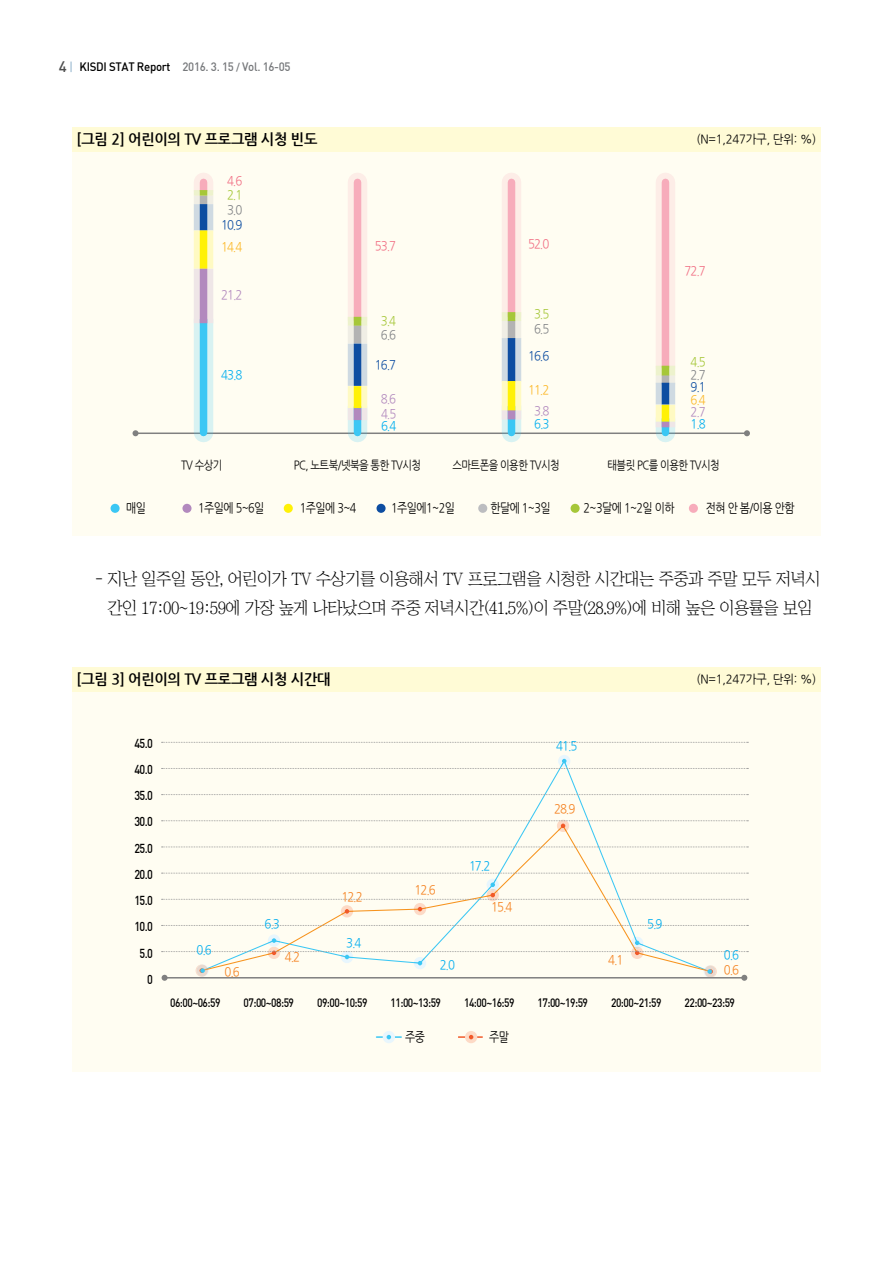
<style>
.page{position:relative;width:893px;height:1263px;background:#fff}
.page>*{position:absolute;margin:0;border:0;box-sizing:border-box;transform-origin:0 0}
._2{font:17.25px/28.5px "Chosunilbo NM";letter-spacing:-.03em;color:#000;text-align:center}
.t1{font:700 15px "Nanum Gothic";letter-spacing:-.02em;color:#000;scale:.95 1}
.표{font:12.75px "Nanum Gothic";letter-spacing:-.05em;color:#000;scale:.85 1}
.표-2{font:12.75px "Nanum Gothic";color:#00aeef;scale:.9 1}
.표-3{font:12.75px "Dinmed";letter-spacing:-.05em;color:#000;scale:.85 1}
.표-4{font:12.75px "Nanum Gothic";letter-spacing:-.09em;color:#f58220;scale:.9 1}
.표-5{font:12.75px "Nanum Gothic";color:#b289be;scale:.9 1}
.표-6{font:12.75px "Nanum Gothic";color:#f17085;scale:.9 1}
.표-7{font:12.75px "Nanum Gothic";color:#0d4da1;scale:.9 1}
.표-8{font:12.75px "Nanum Gothic";color:#a6c739;scale:.9 1}
.표-9{font:12.75px "Nanum Gothic";color:#808285;scale:.9 1}
.표-10{font:12.75px "Nanum Gothic";color:#fcb828;scale:.9 1}
.표-11{font:12px "Dinmed";letter-spacing:-.05em;color:#000;scale:.85 1}
.표-12{font:12px "Nanum Gothic";letter-spacing:-.05em;color:#000;scale:.85 1}
.t2{font:12px "Dinmed";letter-spacing:-.025em;color:#76787b;scale:.95 1}
.표-13{font:12px "Nanum Gothic";letter-spacing:-.05em;color:#000;scale:.95 1}
.s1{font-size:15px;color:#4d4d4d}
.s2{font-family:"YDVY Mj O24";font-size:10.5px;color:#23689a}
.s3{color:#000}
.s4{font-size:10.5px}
</style>
<div class="page">
<div style="left:72px;top:151px;width:749px;height:385px;background:#fffdf2"></div>
<hr style="left:136px;top:432px;width:611px;height:2px;background:#808080">
<svg style="left:133px;top:430px;width:6px;height:6px"></svg>
<svg style="left:744px;top:430px;width:6px;height:6px"></svg>
<div style="left:111px;top:504px;width:9px;height:9px;background:#3bc7f4;border-radius:50%"></div>
<div style="left:182px;top:504px;width:10px;height:9px;background:#b289be;border-radius:50%"></div>
<div style="left:284px;top:504px;width:9px;height:9px;background:#fff106;border-radius:50%"></div>
<div style="left:376px;top:504px;width:10px;height:9px;background:#0d4da1;border-radius:50%"></div>
<div style="left:478px;top:504px;width:9px;height:9px;background:#bcbdc0;border-radius:50%"></div>
<div style="left:571px;top:504px;width:9px;height:9px;background:#a6c739;border-radius:50%"></div>
<div style="left:689px;top:504px;width:9px;height:9px;background:#f7acbb;border-radius:50%"></div>
<svg style="left:194px;top:323px;width:19px;height:109px;background:#9ae0f2"></svg>
<svg style="left:194px;top:182px;width:19px;height:8px"></svg>
<svg style="left:194px;top:196px;width:19px;height:8px"></svg>
<svg style="left:194px;top:190px;width:19px;height:6px"></svg>
<svg style="left:194px;top:204px;width:19px;height:26px"></svg>
<svg style="left:194px;top:230px;width:19px;height:39px"></svg>
<svg style="left:194px;top:269px;width:19px;height:54px"></svg>
<svg style="left:348px;top:420px;width:19px;height:12px"></svg>
<svg style="left:348px;top:182px;width:19px;height:135px;fill:#fdede7"></svg>
<svg style="left:348px;top:326px;width:19px;height:17px"></svg>
<svg style="left:348px;top:317px;width:19px;height:9px"></svg>
<svg style="left:348px;top:344px;width:19px;height:42px"></svg>
<svg style="left:348px;top:386px;width:19px;height:22px"></svg>
<svg style="left:348px;top:408px;width:19px;height:12px"></svg>
<svg style="left:502px;top:419px;width:19px;height:13px"></svg>
<svg style="left:502px;top:182px;width:19px;height:130px;fill:#fdede7"></svg>
<svg style="left:502px;top:321px;width:19px;height:17px"></svg>
<svg style="left:502px;top:312px;width:19px;height:9px"></svg>
<svg style="left:502px;top:338px;width:19px;height:43px"></svg>
<svg style="left:502px;top:381px;width:19px;height:29px"></svg>
<svg style="left:502px;top:410px;width:19px;height:9px"></svg>
<svg style="left:656px;top:427px;width:19px;height:5px"></svg>
<svg style="left:656px;top:182px;width:19px;height:184px;fill:#fdede7"></svg>
<svg style="left:656px;top:375px;width:19px;height:8px"></svg>
<svg style="left:656px;top:366px;width:19px;height:9px"></svg>
<svg style="left:656px;top:383px;width:19px;height:21px"></svg>
<svg style="left:656px;top:405px;width:19px;height:17px"></svg>
<svg style="left:656px;top:422px;width:19px;height:5px"></svg>
<div style="left:72px;top:128px;width:749px;height:24px;background:#fffbd6"></div>
<div style="left:72px;top:668px;width:749px;height:24px;background:#fffbd6"></div>
<div style="left:72px;top:691px;width:749px;height:380px;background:#fffdf2"></div>
<svg style="left:202px;top:832px;width:509px;height:102px"></svg>
<svg style="left:162px;top:934px;width:586px;height:47px"></svg>
<svg style="left:162px;top:925px;width:586px;height:1px"></svg>
<svg style="left:162px;top:873px;width:586px;height:44px"></svg>
<svg style="left:162px;top:846px;width:586px;height:1px"></svg>
<svg style="left:162px;top:820px;width:586px;height:12px"></svg>
<svg style="left:162px;top:794px;width:586px;height:1px"></svg>
<svg style="left:162px;top:755px;width:586px;height:14px"></svg>
<svg style="left:162px;top:742px;width:586px;height:1px"></svg>
<hr style="left:377px;top:1036px;width:24px;height:2px;background:#3bc7f4">
<hr style="left:458px;top:1036px;width:25px;height:2px;background:#f15929">
<div style="left:465px;top:1031px;width:12px;height:12px;background:#fddac6;border-radius:50%"></div>
<svg style="left:469px;top:1035px;width:4px;height:4px"></svg>
<div style="left:383px;top:1031px;width:12px;height:12px;background:#e8f6fd;border-radius:50%"></div>
<svg style="left:387px;top:1035px;width:4px;height:4px"></svg>
<p class="t2" style="left:59px;top:59px;width:246px"><span class="s1">4</span><span class="s2">│</span> <span class="s3">KISDI STAT Report</span> 2016. 3. 15 <span class="s4">/</span> Vol. 16-05</p>
<p class="t1" style="left:77px;top:132px;width:255px">[그림 2] 어린이의 TV 프로그램 시청 빈도</p>
<p class="표-13" style="left:697px;top:134px;width:128px">(N=1,247가구, 단위: %)</p>
<p class="표-6" style="left:227px;top:175px;width:19px">4.6</p>
<p class="표-8" style="left:227px;top:189px;width:19px">2.1</p>
<p class="표-9" style="left:227px;top:204px;width:19px">3.0</p>
<p class="표-7" style="left:221px;top:219px;width:25px">10.9</p>
<p class="표-10" style="left:221px;top:241px;width:25px">14.4</p>
<p class="표-5" style="left:221px;top:289px;width:25px">21.2</p>
<p class="표-2" style="left:221px;top:369px;width:25px">43.8</p>
<p class="표-6" style="left:375px;top:240px;width:25px">53.7</p>
<p class="표-6" style="left:528px;top:238px;width:25px">52.0</p>
<p class="표-8" style="left:381px;top:315px;width:19px">3.4</p>
<p class="표-9" style="left:381px;top:329px;width:19px">6.6</p>
<p class="표-7" style="left:375px;top:359px;width:25px">16.7</p>
<p class="표-8" style="left:534px;top:308px;width:19px">3.5</p>
<p class="표-9" style="left:534px;top:323px;width:19px">6.5</p>
<p class="표-7" style="left:528px;top:350px;width:25px">16.6</p>
<p class="표-6" style="left:684px;top:265px;width:25px">72.7</p>
<p class="표-8" style="left:690px;top:356px;width:19px">4.5</p>
<p class="표-9" style="left:690px;top:368px;width:19px">2.7</p>
<p class="표-7" style="left:690px;top:381px;width:19px">9.1</p>
<p class="표-10" style="left:528px;top:384px;width:25px">11.2</p>
<p class="표-5" style="left:381px;top:393px;width:19px">8.6</p>
<p class="표-10" style="left:690px;top:393px;width:19px">6.4</p>
<p class="표-5" style="left:381px;top:408px;width:19px">4.5</p>
<p class="표-5" style="left:534px;top:405px;width:19px">3.8</p>
<p class="표-5" style="left:691px;top:406px;width:19px">2.7</p>
<p class="표-2" style="left:381px;top:420px;width:19px">6.4</p>
<p class="표-2" style="left:534px;top:418px;width:19px">6.3</p>
<p class="표-2" style="left:691px;top:418px;width:19px">1.8</p>
<p class="표-12" style="left:181px;top:459px;width:50px">TV 수상기</p>
<p class="표-12" style="left:294px;top:459px;width:151px">PC, 노트북/넷북을 통한 TV시청</p>
<p class="표-12" style="left:452px;top:459px;width:128px">스마트폰을 이용한 TV시청</p>
<p class="표-12" style="left:608px;top:459px;width:134px">태블릿 PC를 이용한 TV시청</p>
<p class="표" style="left:126px;top:502px;width:25px">매일</p>
<p class="표" style="left:198px;top:502px;width:79px">1주일에 5~6일</p>
<p class="표" style="left:300px;top:502px;width:68px">1주일에 3~4</p>
<p class="표" style="left:391px;top:502px;width:76px">1주일에1~2일</p>
<p class="표" style="left:490px;top:502px;width:72px">한달에 1~3일</p>
<p class="표" style="left:584px;top:502px;width:108px">2~3달에 1~2일 이하</p>
<p class="표" style="left:706px;top:502px;width:106px">전혀 안 봄/이용 안함</p>
<p class="_2" style="left:94px;top:564px;width:728px">- 지난 일주일 동안, 어린이가 TV 수상기를 이용해서 TV 프로그램을 시청한 시간대는 주중과 주말 모두 저녁시 간인 17:00~19:59에 가장 높게 나타났으며 주중 저녁시간(41.5%)이 주말(28.9%)에 비해 높은 이용률을 보임</p>
<p class="t1" style="left:77px;top:672px;width:269px">[그림 3] 어린이의 TV 프로그램 시청 시간대</p>
<p class="표-13" style="left:697px;top:674px;width:128px">(N=1,247가구, 단위: %)</p>
<p class="표-3" style="left:134px;top:735px;width:24px">45.0</p>
<p class="표-3" style="left:134px;top:761px;width:24px">40.0</p>
<p class="표-3" style="left:134px;top:787px;width:24px">35.0</p>
<p class="표-3" style="left:134px;top:813px;width:24px">30.0</p>
<p class="표-3" style="left:134px;top:840px;width:24px">25.0</p>
<p class="표-3" style="left:134px;top:866px;width:24px">20.0</p>
<p class="표-3" style="left:134px;top:892px;width:24px">15.0</p>
<p class="표-3" style="left:134px;top:918px;width:24px">10.0</p>
<p class="표-3" style="left:140px;top:945px;width:17px">5.0</p>
<p class="표-3" style="left:147px;top:971px;width:8px">0</p>
<p class="표-2" style="left:556px;top:739px;width:25px">41.5</p>
<p class="표-2" style="left:196px;top:943px;width:19px">0.6</p>
<p class="표-4" style="left:224px;top:965px;width:19px">0.6</p>
<p class="표-2" style="left:264px;top:918px;width:19px">6.3</p>
<p class="표-4" style="left:285px;top:950px;width:19px">4.2</p>
<p class="표-4" style="left:341px;top:891px;width:25px">12.2</p>
<p class="표-2" style="left:346px;top:936px;width:19px">3.4</p>
<p class="표-4" style="left:415px;top:884px;width:25px">12.6</p>
<p class="표-2" style="left:469px;top:860px;width:25px">17.2</p>
<p class="표-4" style="left:491px;top:901px;width:25px">15.4</p>
<p class="표-2" style="left:440px;top:959px;width:19px">2.0</p>
<p class="표-4" style="left:554px;top:803px;width:25px">28.9</p>
<p class="표-4" style="left:608px;top:953px;width:19px">4.1</p>
<p class="표-2" style="left:647px;top:918px;width:19px">5.9</p>
<p class="표-2" style="left:724px;top:948px;width:19px">0.6</p>
<p class="표-4" style="left:724px;top:963px;width:19px">0.6</p>
<p class="표-11" style="left:170px;top:995px;width:61px">06:00~06:59</p>
<p class="표-11" style="left:244px;top:995px;width:61px">07:00~08:59</p>
<p class="표-11" style="left:317px;top:995px;width:61px">09:00~10:59</p>
<p class="표-11" style="left:391px;top:995px;width:61px">11:00~13:59</p>
<p class="표-11" style="left:464px;top:995px;width:61px">14:00~16:59</p>
<p class="표-11" style="left:538px;top:995px;width:61px">17:00~19:59</p>
<p class="표-11" style="left:611px;top:995px;width:61px">20:00~21:59</p>
<p class="표-11" style="left:685px;top:995px;width:61px">22:00~23:59</p>
<p class="표" style="left:405px;top:1031px;width:25px">주중</p>
<p class="표" style="left:489px;top:1031px;width:25px">주말</p>
</div>
